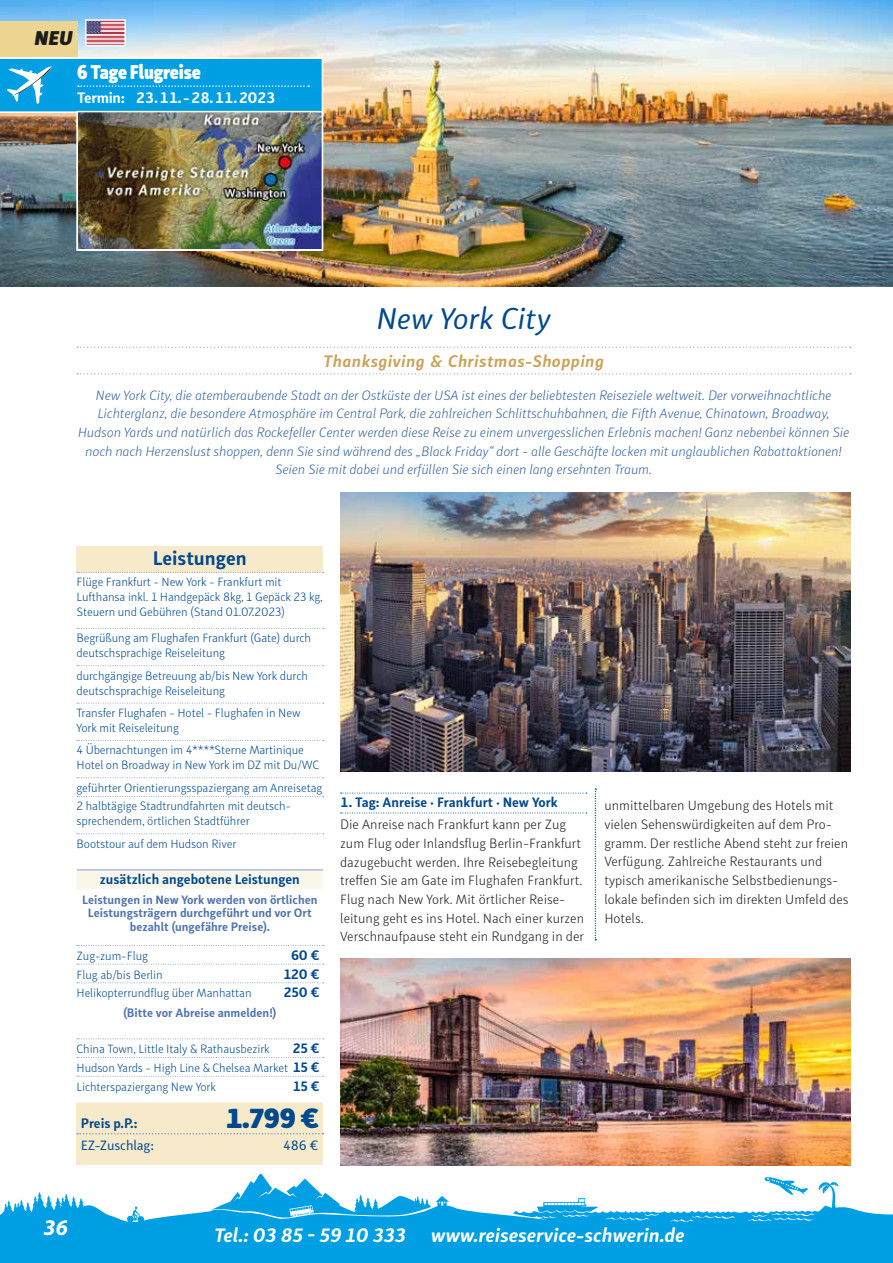
<style>
.page{position:relative;width:893px;height:1263px;background:#fff}
.page>*{position:absolute;margin:0;border:0;box-sizing:border-box;transform-origin:0 0}
.t1{font:italic 30px "Submariner R24";letter-spacing:-.01em;color:#00498d}
.t2{font:900 27px "Submariner R24";color:#00498d}
.t3{font:italic 700 22.5px "Myriad Pro";color:#fff}
.t4{font:900 19.5px "Submariner R24";letter-spacing:-.01em;color:#fff;scale:.9 1}
.t5{font:700 19.5px "Submariner R24";color:#00498d}
.t6{font:italic 900 19.5px "Submariner R24";color:#1d1d1b}
.t7{font:italic 700 19.2px "Submariner R24";color:#fff}
.t8{font:italic 700 16.5px "Submariner R24";letter-spacing:.025em;color:#c9a55c}
.t9{font:700 15px "Submariner R24";letter-spacing:-.02em;color:#fff}
.t10{font:italic 300 13.5px/18.6px "Submariner R24";letter-spacing:-.01em;color:#3664a1;text-align:center}
.t11{font:300 13.5px/18.6px "Submariner R24";color:#1d1d1b}
.t12{font:700 13.5px "Submariner R24";color:#00498d}
.t13{font:13.5px "Submariner R24";letter-spacing:-.015em;color:#00498d}
.t14{font:300 12px/15px "Submariner R24";letter-spacing:-.01em;color:#00498d}
.t15{font:700 12px/13.5px "Submariner R24";color:#5074ad;text-align:center}
.s1{font-weight:700;font-size:13.5px}
</style>
<div class="page">
<img style="left:0;top:0;width:893px;height:287px">
<svg style="left:341px;top:792px;width:246px;height:2px"></svg>
<svg style="left:341px;top:812px;width:246px;height:1px"></svg>
<svg style="left:595px;top:789px;width:1px;height:151px"></svg>
<div style="left:0;top:21px;width:77px;height:36px;background:#ecd593"></div>
<div style="left:0;top:1174px;width:893px;height:89px;background:#009fe3"></div>
<div style="left:77px;top:546px;width:246px;height:26px;background:#f6eacb"></div>
<svg style="left:77px;top:572px;width:247px;height:1px"></svg>
<svg style="left:77px;top:628px;width:247px;height:1px"></svg>
<svg style="left:77px;top:665px;width:247px;height:1px"></svg>
<svg style="left:77px;top:703px;width:247px;height:1px"></svg>
<svg style="left:77px;top:740px;width:247px;height:1px"></svg>
<svg style="left:77px;top:777px;width:247px;height:1px"></svg>
<svg style="left:77px;top:796px;width:247px;height:1px"></svg>
<svg style="left:77px;top:833px;width:247px;height:1px"></svg>
<div style="left:77px;top:870px;width:246px;height:18px;background:#fcf7eb"></div>
<hr style="left:77px;top:869px;width:246px;height:1px;background:#8497c4">
<svg style="left:77px;top:945px;width:247px;height:1px"></svg>
<svg style="left:77px;top:964px;width:247px;height:1px"></svg>
<svg style="left:77px;top:982px;width:247px;height:1px"></svg>
<svg style="left:77px;top:1038px;width:247px;height:1px"></svg>
<svg style="left:77px;top:1057px;width:247px;height:1px"></svg>
<svg style="left:77px;top:1076px;width:247px;height:1px"></svg>
<div style="left:77px;top:1102px;width:246px;height:63px;background:#f6eacb"></div>
<svg style="left:77px;top:1133px;width:246px;height:1px"></svg>
<svg style="left:77px;top:347px;width:774px;height:1px"></svg>
<svg style="left:77px;top:373px;width:774px;height:1px"></svg>
<img style="left:340px;top:492px;width:510px;height:280px">
<img style="left:340px;top:958px;width:510px;height:207px">
<img style="left:88px;top:22px;width:35px;height:21px">
<div style="left:85px;top:19px;width:41px;height:27px;border:2px solid #fff"></div>
<img style="left:80px;top:114px;width:240px;height:133px">
<div style="left:77px;top:111px;width:246px;height:139px;border:2px solid #fff"></div>
<svg style="left:0;top:1174px;width:893px;height:48px;fill:#fff"></svg>
<svg style="left:0;top:57px;width:323px;height:56px"></svg>
<h3 class="t6" style="left:35px;top:24px;width:40px">NEU</h3>
<h3 class="t4" style="left:77px;top:59px;width:139px">6 Tage Flugreise</h3>
<p class="t9" style="left:77px;top:87px;width:200px">Termin: 23. 11. - 28. 11. 2023</p>
<h1 class="t1" style="left:376px;top:299px;width:176px">New York City</h1>
<h3 class="t8" style="left:323px;top:350px;width:282px">Thanksgiving &amp; Christmas-Shopping</h3>
<p class="t10" style="left:78px;top:385px;width:773px">New York City, die atemberaubende Stadt an der Ostküste der USA ist eines der beliebtesten Reiseziele weltweit. Der vorweihnachtliche Lichterglanz, die besondere Atmosphäre im Central Park, die zahlreichen Schlittschuhbahnen, die Fifth Avenue, Chinatown, Broadway, Hudson Yards und natürlich das Rockefeller Center werden diese Reise zu einem unvergesslichen Erlebnis machen! Ganz nebenbei können Sie noch nach Herzenslust shoppen, denn Sie sind während des „Black Friday“ dort - alle Geschäfte locken mit unglaublichen Rabattaktionen!<br>Seien Sie mit dabei und erfüllen Sie sich einen lang ersehnten Traum.</p>
<h3 class="t5" style="left:153px;top:545px;width:96px">Leistungen</h3>
<p class="t14" style="left:77px;top:574px;width:248px">Flüge Frankfurt - New York - Frankfurt mit<br>Lufthansa inkl. 1 Handgepäck 8kg, 1 Gepäck 23 kg,<br>Steuern und Gebühren (Stand 01.07.2023)</p>
<p class="t14" style="left:77px;top:630px;width:236px">Begrüßung am Flughafen Frankfurt (Gate) durch deutschsprachige Reiseleitung</p>
<p class="t14" style="left:77px;top:668px;width:233px">durchgängige Betreuung ab/bis New York durch deutschsprachige Reiseleitung</p>
<p class="t14" style="left:77px;top:705px;width:225px">Transfer Flughafen - Hotel - Flughafen in New<br>York mit Reiseleitung</p>
<p class="t14" style="left:77px;top:742px;width:244px">4 Übernachtungen im 4****Sterne Martinique<br>Hotel on Broadway in New York im DZ mit Du/WC</p>
<p class="t14" style="left:77px;top:778px;width:247px;line-height:18.6px">geführter Orientierungsspaziergang am Anreisetag<br>2 halbtägige Stadtrundfahrten mit deutsch-</p>
<p class="t14" style="left:77px;top:810px;width:175px;line-height:22.4px">sprechendem, örtlichen Stadtführer<br>Bootstour auf dem Hudson River</p>
<p class="t12" style="left:100px;top:870px;width:202px">zusätzlich angebotene Leistungen</p>
<p class="t15" style="left:82px;top:892px;width:237px">Leistungen in New York werden von örtlichen<br>Leistungsträgern durchgeführt und vor Ort bezahlt (ungefähre Preise).</p>
<p class="t14" style="left:77px;top:948px;width:73px">Zug-zum-Flug</p>
<p class="t12" style="left:291px;top:946px;width:30px">60 €</p>
<p class="t14" style="left:77px;top:966px;width:88px">Flug ab/bis Berlin</p>
<p class="t12" style="left:284px;top:965px;width:37px">120 €</p>
<p class="t14" style="left:77px;top:985px;width:177px">Helikopterrundflug über Manhattan</p>
<p class="t12" style="left:284px;top:983px;width:37px">250 €</p>
<p class="t15" style="left:123px;top:1005px;width:155px">(Bitte vor Abreise anmelden!)</p>
<p class="t14" style="left:77px;top:1041px;width:195px">China Town, Little Italy &amp; Rathausbezirk</p>
<p class="t12" style="left:293px;top:1039px;width:28px">25 €</p>
<p class="t14" style="left:77px;top:1058px;width:244px;line-height:18.6px">Hudson Yards - High Line &amp; Chelsea Market <span class="s1">15 €<br></span>Lichterspaziergang New York</p>
<p class="t12" style="left:293px;top:1077px;width:28px">15 €</p>
<p class="t12" style="left:81px;top:1114px;width:58px">Preis p.P.:</p>
<h2 class="t2" style="left:227px;top:1099px;width:94px">1.799 €</h2>
<p class="t13" style="left:81px;top:1136px;width:75px">EZ-Zuschlag:</p>
<p class="t13" style="left:283px;top:1136px;width:37px">486 €</p>
<p class="t12" style="left:340px;top:793px;width:219px">1. Tag: Anreise · Frankfurt · New York</p>
<p class="t11" style="left:340px;top:815px;width:245px">Die Anreise nach Frankfurt kann per Zug zum Flug oder Inlandsflug Berlin-Frankfurt dazugebucht werden. Ihre Reisebegleitung treffen Sie am Gate im Flughafen Frankfurt.<br>Flug nach New York. Mit örtlicher Reise&shy;leitung geht es ins Hotel. Nach einer kurzen Verschnaufpause steht ein Rundgang in der</p>
<p class="t11" style="left:604px;top:796px;width:246px">unmittelbaren Umgebung des Hotels mit vielen Sehenswürdigkeiten auf dem Pro&shy;gramm. Der restliche Abend steht zur freien Verfügung. Zahlreiche Restaurants und typisch amerikanische Selbstbedienungs&shy;lokale befinden sich im direkten Umfeld des Hotels.</p>
<h3 class="t3" style="left:44px;top:1213px;width:26px">36</h3>
<h3 class="t7" style="left:214px;top:1222px;width:193px">Tel.: 03 85 - 59 10 333</h3>
<h3 class="t7" style="left:431px;top:1222px;width:255px">www.reiseservice-schwerin.de</h3>
</div>
